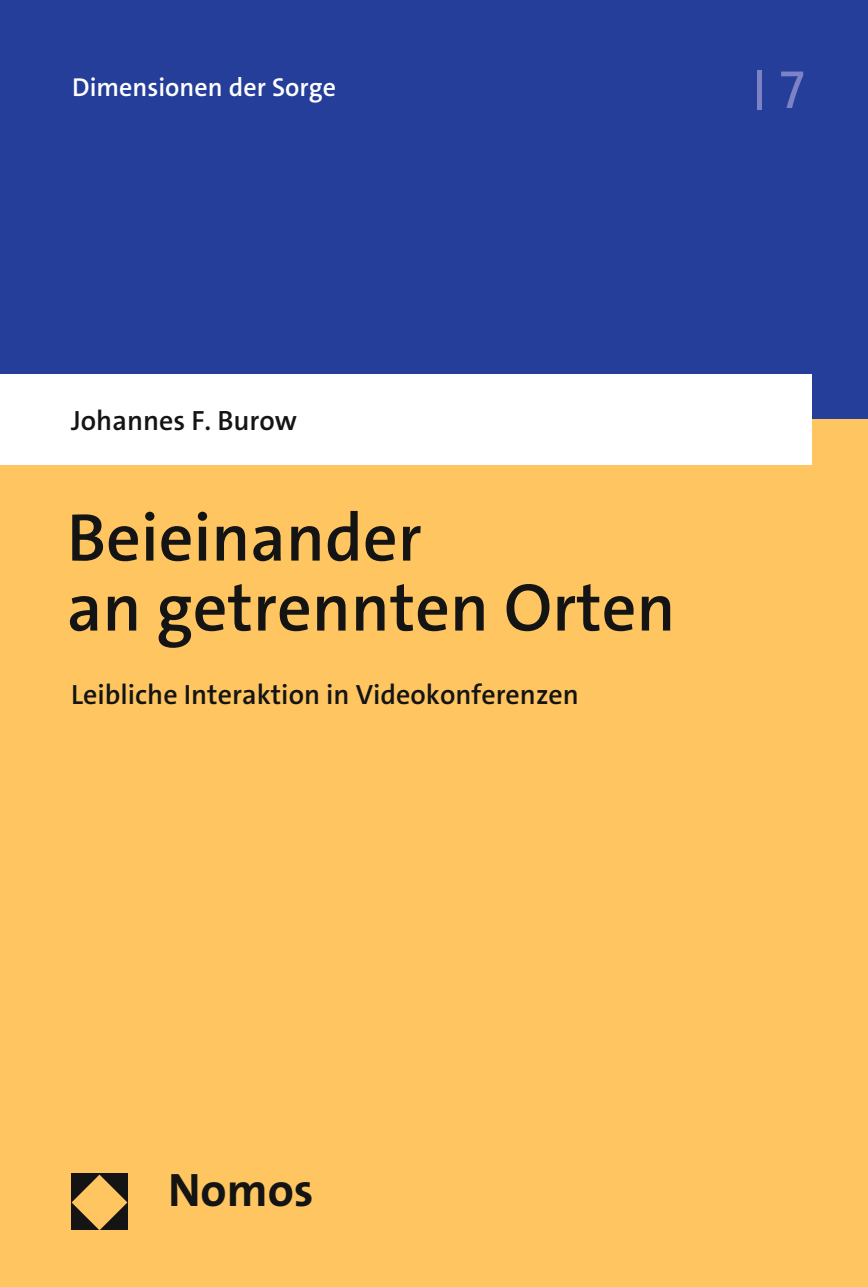
<style>
.page{position:relative;width:868px;height:1287px;background:#fff}
.page>*{position:absolute;margin:0;border:0;box-sizing:border-box;transform-origin:0 0}
.t1{font:600 68px/70px "The Sans C5";color:#131413}
.t2{font:54px "The Sans C5";color:#7d82c5}
.t3{font:700 47.2px "The Sans C5";color:#131413}
.t4{font:600 28px "The Sans C5";color:#131413}
.t5{font:600 26px "The Sans C5";color:#fff}
</style>
<div class="page">
<div style="left:0;top:0;width:867px;height:422px;background:#253e99"></div>
<div style="left:0;top:420px;width:867px;height:867px;background:#ffc560"></div>
<div style="left:0;top:374px;width:811px;height:91px;background:#fff"></div>
<div style="left:71px;top:1174px;width:57px;height:56px;background:#131413"></div>
<svg style="left:72px;top:1175px;width:55px;height:55px"></svg>
<p class="t5" style="left:72px;top:71px;width:265px">Dimensionen der Sorge</p>
<h2 class="t2" style="left:752px;top:56px;width:53px">l7</h2>
<p class="t4" style="left:71px;top:402px;width:227px">Johannes F. Burow</p>
<h1 class="t1" style="left:67px;top:503px;width:610px">Beieinander<br>an getrennten Orten</h1>
<p class="t4" style="left:71px;top:676px;width:509px">Leibliche Interaktion in Videokonferenzen</p>
<h3 class="t3" style="left:168px;top:1159px;width:147px">Nomos</h3>
</div>
